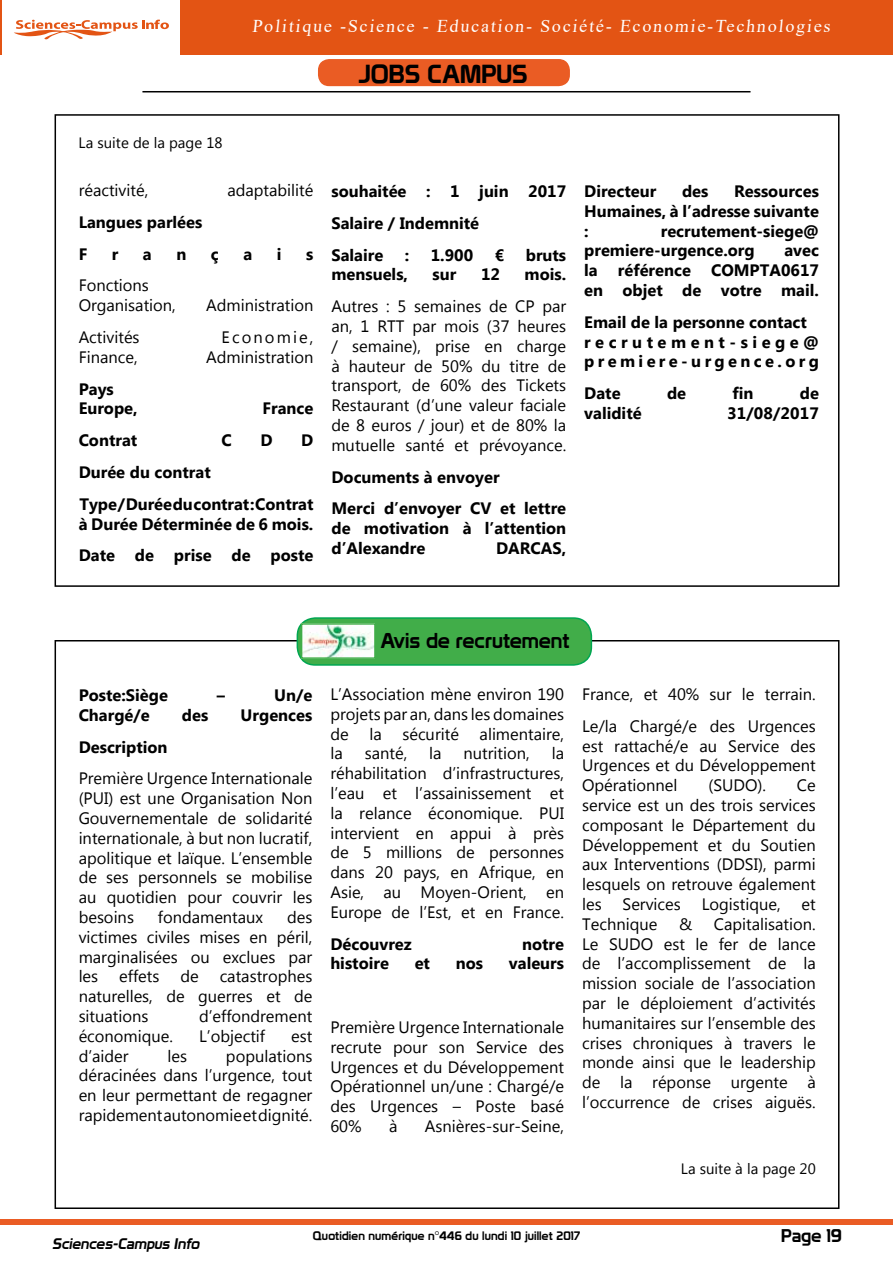
<style>
.page{position:relative;width:893px;height:1263px;background:#fff}
.page>*{position:absolute;margin:0;border:0;box-sizing:border-box;transform-origin:0 0}
.t1{font:25.5px "Prototype";color:#000}
.t2{font:21px "Prototype";color:#000}
.t3{font:18px "Times New Roman";color:#fff}
.t4{font:18px "Prototype";color:#000}
.t5{font:16.5px/19.8px "Myanmar Text";color:#000;text-align:justify}
.t6{font:700 16.5px/19.8px "Myanmar Text";color:#000}
.t7{font:700 16.5px/19.8px "Myanmar Text";letter-spacing:.205em;color:#000}
.t8{font:16.5px "Myanmar Text";letter-spacing:.125em;color:#000}
.t9{font:15px "Myanmar Text";color:#000}
.t10{font:italic 15px "Prototype";color:#000}
.t11{font:12px "Prototype";letter-spacing:.01em;color:#000}
</style>
<div class="page">
<div style="left:0;top:1219px;width:893px;height:6px;background:#ea5c24"></div>
<div style="left:55px;top:114px;width:784px;height:473px;border:2px solid #000"></div>
<hr style="left:0;top:0;width:1px;height:54px;background:#e35414">
<svg style="left:14px;top:20px;width:155px;height:20px"></svg>
<div style="left:181px;top:0;width:712px;height:54px;background:#e35414"></div>
<hr style="left:142px;top:91px;width:608px;height:1px;background:#000">
<div style="left:319px;top:60px;width:250px;height:25px;background:#ea5c24;border-radius:11px"></div>
<div style="left:318px;top:59px;width:252px;height:27px;border:2px solid #ea5c24;border-radius:11px"></div>
<div style="left:297px;top:618px;width:294px;height:47px;background:#41ad49;border-radius:18px"></div>
<div style="left:297px;top:617px;width:295px;height:49px;border:2px solid #00a651;border-radius:18px"></div>
<img style="left:304px;top:626px;width:69px;height:30px">
<div style="left:301px;top:623px;width:75px;height:36px;border:2px solid #41ad49"></div>
<p class="t3" style="left:252px;top:13px;width:582px">Politique -Science - Education- Société- Economie-Technologies</p>
<h1 class="t1" style="left:359px;top:59px;width:170px">JOBS CAMPUS</h1>
<p class="t9" style="left:79px;top:134px;width:145px">La suite de la page 18</p>
<p class="t5" style="left:79px;top:180px;width:71px">réactivité,</p>
<p class="t5" style="left:227px;top:180px;width:88px">adaptabilité</p>
<p class="t6" style="left:79px;top:206px;width:125px;line-height:31.8px">Langues parlées<br>F</p>
<p class="t6" style="left:112px;top:244px;width:8px">r</p>
<p class="t6" style="left:143px;top:244px;width:10px">a</p>
<p class="t6" style="left:176px;top:244px;width:11px">n</p>
<p class="t6" style="left:211px;top:244px;width:9px">ç</p>
<p class="t6" style="left:243px;top:244px;width:10px">a</p>
<p class="t6" style="left:277px;top:244px;width:6px">i</p>
<p class="t6" style="left:306px;top:244px;width:9px">s</p>
<p class="t5" style="left:79px;top:276px;width:99px">Fonctions<br>Organisation,</p>
<p class="t5" style="left:206px;top:296px;width:109px">Administration</p>
<p class="t5" style="left:79px;top:327px;width:62px">Activités</p>
<p class="t8" style="left:222px;top:328px;width:93px">Economie,</p>
<p class="t5" style="left:79px;top:347px;width:60px">Finance,</p>
<p class="t5" style="left:206px;top:347px;width:109px">Administration</p>
<p class="t6" style="left:79px;top:379px;width:61px">Pays<br>Europe,</p>
<p class="t6" style="left:263px;top:399px;width:52px">France</p>
<p class="t6" style="left:79px;top:431px;width:60px">Contrat</p>
<p class="t6" style="left:222px;top:431px;width:12px">C</p>
<p class="t6" style="left:260px;top:431px;width:14px">D</p>
<p class="t6" style="left:301px;top:431px;width:14px">D</p>
<p class="t6" style="left:79px;top:456px;width:236px;line-height:31.8px">Durée du contrat<br>Type / Durée du contrat : Contrat</p>
<p class="t6" style="left:79px;top:508px;width:236px;line-height:31.8px">à Durée Déterminée de 6 mois.<br>Date de prise de poste</p>
<p class="t6" style="left:331px;top:175px;width:236px;line-height:31.8px">souhaitée : 1 juin 2017<br>Salaire / Indemnité<br>Salaire</p>
<p class="t6" style="left:405px;top:245px;width:6px">:</p>
<p class="t6" style="left:431px;top:245px;width:44px">1.900</p>
<p class="t6" style="left:495px;top:245px;width:11px">€</p>
<p class="t6" style="left:526px;top:245px;width:42px">bruts</p>
<p class="t6" style="left:331px;top:265px;width:78px">mensuels,</p>
<p class="t6" style="left:433px;top:265px;width:25px">sur</p>
<p class="t6" style="left:481px;top:265px;width:20px">12</p>
<p class="t6" style="left:525px;top:265px;width:43px">mois.</p>
<p class="t5" style="left:331px;top:297px;width:236px">Autres : 5 semaines de CP par an, 1 RTT par mois (37 heures / semaine), prise en charge à hauteur de 50% du titre de transport, de 60% des Tickets Restaurant (d’une valeur faciale de 8 euros / jour) et de 80% la mutuelle santé et prévoyance.</p>
<p class="t6" style="left:331px;top:461px;width:236px;line-height:31.8px">Documents à envoyer<br>Merci d’envoyer CV et lettre</p>
<p class="t6" style="left:331px;top:519px;width:236px">de motivation à l’attention d’Alexandre</p>
<p class="t6" style="left:496px;top:538px;width:72px">DARCAS,</p>
<p class="t6" style="left:584px;top:181px;width:74px">Directeur</p>
<p class="t6" style="left:682px;top:181px;width:28px">des</p>
<p class="t6" style="left:584px;top:181px;width:236px;text-align:justify;text-indent:150px">Ressources Humaines, à l’adresse suivante :</p>
<p class="t6" style="left:584px;top:221px;width:236px;text-indent:77px">recrutement-siege@ premiere-urgence.org</p>
<p class="t6" style="left:584px;top:241px;width:236px;text-align:justify;text-indent:200px">avec la référence COMPTA0617 en objet de votre mail.</p>
<p class="t7" style="left:584px;top:312px;width:236px">Email de la personne contact recrutement-siege@ premiere-urgence.org</p>
<p class="t6" style="left:584px;top:384px;width:38px">Date</p>
<p class="t6" style="left:667px;top:384px;width:21px">de</p>
<p class="t6" style="left:732px;top:384px;width:22px">fin</p>
<p class="t6" style="left:800px;top:384px;width:21px">de</p>
<p class="t6" style="left:584px;top:403px;width:59px">validité</p>
<p class="t6" style="left:727px;top:403px;width:93px">31/08/2017</p>
<p class="t6" style="left:79px;top:685px;width:91px">Poste:Siège</p>
<p class="t6" style="left:217px;top:685px;width:10px">–</p>
<p class="t6" style="left:274px;top:685px;width:40px">Un/e</p>
<p class="t6" style="left:79px;top:705px;width:73px">Chargé/e</p>
<p class="t6" style="left:182px;top:705px;width:28px">des</p>
<p class="t6" style="left:241px;top:705px;width:73px">Urgences</p>
<p class="t6" style="left:79px;top:737px;width:90px">Description</p>
<p class="t5" style="left:79px;top:769px;width:235px">Première Urgence Internationale (PUI) est une Organisation Non Gouvernementale de solidarité internationale, à but non lucratif, apolitique et laïque. L’ensemble de ses personnels se mobilise au quotidien pour couvrir les besoins</p>
<p class="t5" style="left:158px;top:907px;width:107px">fondamentaux</p>
<p class="t5" style="left:79px;top:907px;width:235px;text-indent:208px">des victimes civiles mises en péril, marginalisées ou exclues par les</p>
<p class="t5" style="left:119px;top:967px;width:42px">effets</p>
<p class="t5" style="left:180px;top:967px;width:20px">de</p>
<p class="t5" style="left:79px;top:967px;width:235px;text-indent:141px">catastrophes naturelles, de guerres et de situations</p>
<p class="t5" style="left:199px;top:1006px;width:115px">d’effondrement</p>
<p class="t5" style="left:79px;top:1026px;width:96px">économique.</p>
<p class="t5" style="left:199px;top:1026px;width:67px">L’objectif</p>
<p class="t5" style="left:291px;top:1026px;width:23px">est</p>
<p class="t5" style="left:79px;top:1046px;width:51px">d’aider</p>
<p class="t5" style="left:167px;top:1046px;width:21px">les</p>
<p class="t5" style="left:79px;top:1046px;width:235px;text-indent:147px">populations déracinées dans l’urgence, tout en leur permettant de regagner rapidement autonomie et dignité.</p>
<p class="t2" style="left:381px;top:628px;width:190px">Avis de recrutement</p>
<p class="t5" style="left:330px;top:684px;width:235px">L’Association mène environ 190 projets par an, dans les domaines de</p>
<p class="t5" style="left:369px;top:724px;width:14px">la</p>
<p class="t5" style="left:402px;top:724px;width:58px">sécurité</p>
<p class="t5" style="left:480px;top:724px;width:86px">alimentaire,</p>
<p class="t5" style="left:330px;top:744px;width:14px">la</p>
<p class="t5" style="left:365px;top:744px;width:44px">santé,</p>
<p class="t5" style="left:429px;top:744px;width:14px">la</p>
<p class="t5" style="left:464px;top:744px;width:68px">nutrition,</p>
<p class="t5" style="left:330px;top:744px;width:235px;text-indent:221px">la réhabilitation d’infrastructures, l’eau et l’assainissement et la relance économique. PUI intervient en appui à près de 5 millions de personnes dans 20 pays, en Afrique, en Asie, au Moyen-Orient, en Europe de l’Est, et en France.</p>
<p class="t6" style="left:330px;top:934px;width:83px">Découvrez</p>
<p class="t6" style="left:522px;top:934px;width:43px">notre</p>
<p class="t6" style="left:330px;top:954px;width:60px">histoire</p>
<p class="t6" style="left:415px;top:954px;width:17px">et</p>
<p class="t6" style="left:456px;top:954px;width:29px">nos</p>
<p class="t6" style="left:509px;top:954px;width:57px">valeurs</p>
<p class="t5" style="left:330px;top:1017px;width:235px">Première Urgence Internationale recrute pour son Service des Urgences et du Développement Opérationnel un/une : Chargé/e des Urgences – Poste basé 60%</p>
<p class="t5" style="left:389px;top:1116px;width:10px">à</p>
<p class="t5" style="left:425px;top:1116px;width:141px">Asnières-sur-Seine,</p>
<p class="t5" style="left:582px;top:678px;width:235px;line-height:31.8px">France, et 40% sur le terrain.<br>Le/la Chargé/e des Urgences</p>
<p class="t5" style="left:582px;top:736px;width:235px">est rattaché/e au Service des Urgences et du Développement Opérationnel</p>
<p class="t5" style="left:582px;top:775px;width:235px;text-indent:215px">Ce service est un des trois services composant le Département du Développement et du Soutien aux Interventions (DDSI), parmi lesquels on retrouve également les</p>
<p class="t5" style="left:708px;top:775px;width:59px">(SUDO).</p>
<p class="t5" style="left:623px;top:894px;width:60px">Services</p>
<p class="t5" style="left:702px;top:894px;width:81px">Logistique,</p>
<p class="t5" style="left:802px;top:894px;width:16px">et</p>
<p class="t5" style="left:582px;top:914px;width:77px">Technique</p>
<p class="t5" style="left:679px;top:914px;width:15px">&amp;</p>
<p class="t5" style="left:582px;top:914px;width:235px;text-indent:132px">Capitalisation.<br>Le SUDO est le fer de lance de l’accomplissement de la mission sociale de l’association par le déploiement d’activités humanitaires sur l’ensemble des crises chroniques à travers le monde ainsi que le leadership de la réponse urgente à l’occurrence de crises aiguës.</p>
<p class="t9" style="left:681px;top:1160px;width:136px">La suite à la page 20</p>
<p class="t10" style="left:52px;top:1234px;width:152px">Sciences-Campus Info</p>
<p class="t4" style="left:781px;top:1225px;width:62px">Page 19</p>
<p class="t11" style="left:313px;top:1228px;width:269px">Quotidien numérique n°446 du lundi 10 juillet 2017</p>
</div>
